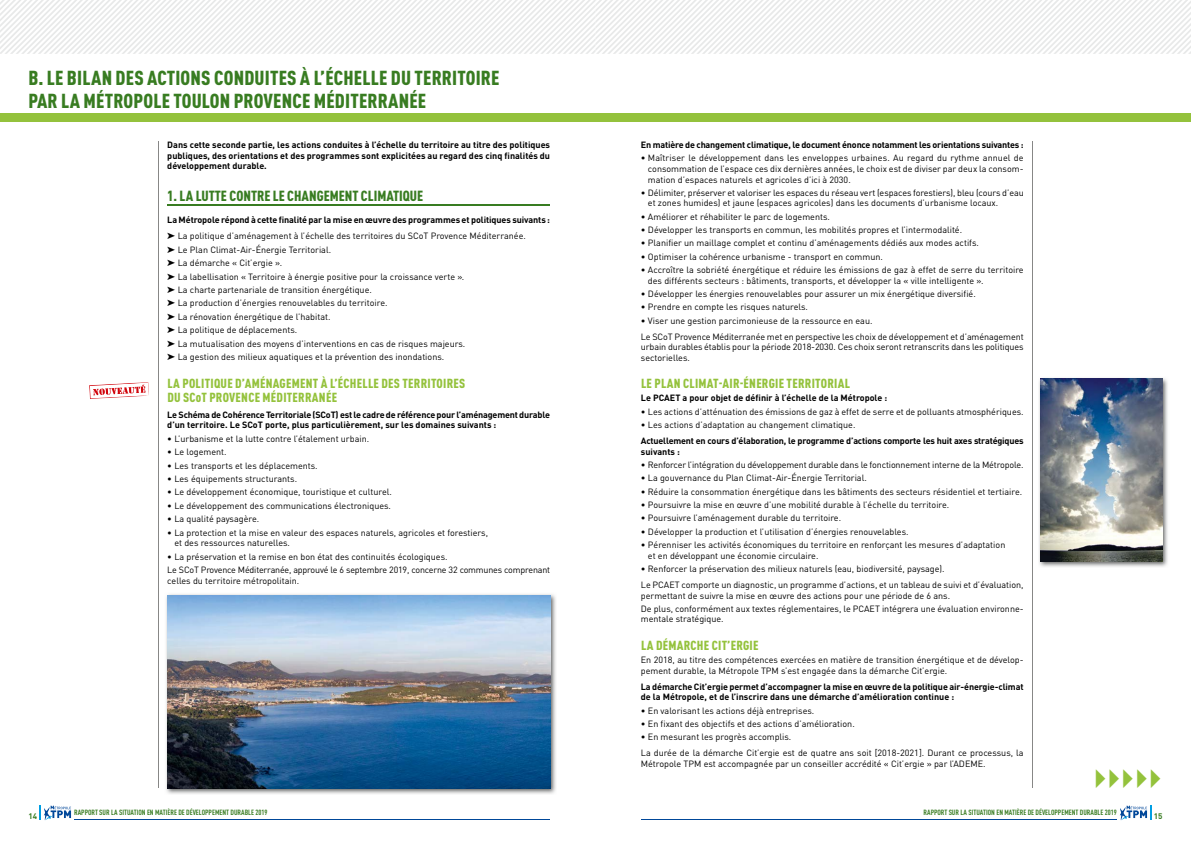
<style>
.page{position:relative;width:1191px;height:842px;background:#fff}
.page>*{position:absolute;margin:0;border:0;box-sizing:border-box;transform-origin:0 0}
.t1{font:900 condensed 20px/23px "DIN Pro";letter-spacing:.01em;color:#387c21}
.t2{font:900 condensed 14.5px "DIN Pro";color:#387c21}
.t3{font:900 condensed 13px/14.1px "DIN Pro";letter-spacing:.02em;color:#94c23c}
.t4{font:9px/13.4px "DIN Pro";color:#000}
.t5{font:700 9px/10.6px "DIN Pro";letter-spacing:-.01em;color:#000}
.t6{font:9px/13.4px "DIN Pro";letter-spacing:-.02em;color:#000}
.t7{font:700 8px "DIN Pro";color:#387c21}
.t8{font:700 condensed 7.5px "DIN Pro";color:#387c21}
</style>
<div class="page">
<hr style="left:641px;top:819px;width:475px;height:1px;background:#004799">
<svg style="left:1119px;top:805px;width:32px;height:15px"></svg>
<div style="left:595px;top:113px;width:596px;height:9px;background:#94c23c"></div>
<hr style="left:1032px;top:142px;width:1px;height:646px;background:#878786">
<hr style="left:75px;top:819px;width:475px;height:1px;background:#004799">
<svg style="left:39px;top:805px;width:32px;height:15px"></svg>
<div style="left:0;top:113px;width:595px;height:9px;background:#94c23c"></div>
<hr style="left:158px;top:142px;width:1px;height:646px;background:#878786">
<svg style="left:0;top:0;width:1191px;height:54px"></svg>
<hr style="left:167px;top:205px;width:383px;height:1px;background:#387c21">
<svg style="left:89px;top:382px;width:60px;height:17px"></svg>
<img style="left:166px;top:594px;width:390px;height:200px">
<img style="left:167px;top:595px;width:383px;height:193px">
<img style="left:1039px;top:378px;width:129px;height:189px">
<img style="left:1040px;top:379px;width:122px;height:182px">
<h1 class="t1" style="left:29px;top:64px;width:472px">B. LE BILAN DES ACTIONS CONDUITES À L’ÉCHELLE DU TERRITOIRE<br>PAR LA MÉTROPOLE TOULON PROVENCE MÉDITERRANÉE</h1>
<p class="t5" style="left:167px;top:139px;width:384px;text-align:justify">Dans cette seconde partie, les actions conduites à l’échelle du territoire au titre des politiques publiques, des orientations et des programmes sont explicitées au regard des cinq finalités du développement durable.</p>
<h2 class="t2" style="left:167px;top:185px;width:257px">1. LA LUTTE CONTRE LE CHANGEMENT CLIMATIQUE</h2>
<p class="t5" style="left:167px;top:213px;width:384px">La Métropole répond à cette finalité par la mise en œuvre des programmes et politiques suivants :</p>
<p class="t4" style="left:178px;top:228px;width:349px">La politique d’aménagement à l’échelle des territoires du SCoT Provence Méditerranée.<br>Le Plan Climat-Air-Énergie Territorial.<br>La démarche « Cit’ergie ».<br>La labellisation « Territoire à énergie positive pour la croissance verte ».<br>La charte partenariale de transition énergétique.<br>La production d’énergies renouvelables du territoire.<br>La rénovation énergétique de l’habitat.<br>La politique de déplacements.<br>La mutualisation des moyens d’interventions en cas de risques majeurs.<br>La gestion des milieux aquatiques et la prévention des inondations.</p>
<h3 class="t3" style="left:167px;top:375px;width:299px">LA POLITIQUE D’AMÉNAGEMENT À L’ÉCHELLE DES TERRITOIRES<br>DU SCoT PROVENCE MÉDITERRANÉE</h3>
<p class="t5" style="left:167px;top:408px;width:384px">Le Schéma de Cohérence Territoriale (SCoT) est le cadre de référence pour l’aménagement durable d’un territoire. Le SCoT porte, plus particulièrement, sur les domaines suivants :</p>
<p class="t4" style="left:167px;top:431px;width:203px">• L’urbanisme et la lutte contre l’étalement urbain.</p>
<p class="t4" style="left:167px;top:444px;width:61px">• Le logement.</p>
<p class="t4" style="left:167px;top:458px;width:152px">• Les transports et les déplacements.</p>
<p class="t4" style="left:167px;top:471px;width:131px">• Les équipements structurants.</p>
<p class="t4" style="left:167px;top:485px;width:226px">• Le développement économique, touristique et culturel.</p>
<p class="t4" style="left:167px;top:498px;width:225px">• Le développement des communications électroniques.</p>
<p class="t4" style="left:167px;top:511px;width:93px">• La qualité paysagère.</p>
<p class="t4" style="left:174px;top:526px;width:315px;line-height:10.6px;text-indent:-7px">• La protection et la mise en valeur des espaces naturels, agricoles et forestiers, et des ressources naturelles.</p>
<p class="t6" style="left:167px;top:549px;width:384px">• La préservation et la remise en bon état des continuités écologiques.<br>Le SCoT Provence Méditerranée, approuvé le 6 septembre 2019, concerne 32 communes comprenant</p>
<p class="t4" style="left:167px;top:573px;width:133px">celles du territoire métropolitain.</p>
<p class="t7" style="left:28px;top:810px;width:10px">14</p>
<p class="t8" style="left:74px;top:807px;width:195px">RAPPORT SUR LA SITUATION EN MATIÈRE DE DÉVELOPPEMENT DURABLE 2019</p>
<p class="t5" style="left:641px;top:139px;width:384px">En matière de changement climatique, le document énonce notamment les orientations suivantes :</p>
<p class="t4" style="left:648px;top:152px;width:377px;line-height:10.5px;text-align:justify;text-indent:-7px">• Maîtriser le développement dans les enveloppes urbaines. Au regard du rythme annuel de consommation de l’espace ces dix dernières années, le choix est de diviser par deux la consom&shy;mation d’espaces naturels et agricoles d’ici à 2030.</p>
<p class="t4" style="left:648px;top:186px;width:377px;line-height:10.5px;text-indent:-7px">• Délimiter, préserver et valoriser les espaces du réseau vert (espaces forestiers), bleu (cours d’eau et zones humides) et jaune (espaces agricoles) dans les documents d’urbanisme locaux.</p>
<p class="t4" style="left:641px;top:209px;width:191px">• Améliorer et réhabiliter le parc de logements.</p>
<p class="t4" style="left:641px;top:222px;width:323px">• Développer les transports en commun, les mobilités propres et l’intermodalité.</p>
<p class="t4" style="left:641px;top:236px;width:339px">• Planifier un maillage complet et continu d’aménagements dédiés aux modes actifs.</p>
<p class="t4" style="left:641px;top:249px;width:244px">• Optimiser la cohérence urbanisme - transport en commun.</p>
<p class="t4" style="left:648px;top:264px;width:377px;line-height:10.5px;text-indent:-7px">• Accroître la sobriété énergétique et réduire les émissions de gaz à effet de serre du territoire des différents secteurs : bâtiments, transports, et développer la « ville intelligente ».</p>
<p class="t4" style="left:641px;top:286px;width:336px">• Développer les énergies renouvelables pour assurer un mix énergétique diversifié.</p>
<p class="t4" style="left:641px;top:299px;width:169px">• Prendre en compte les risques naturels.</p>
<p class="t4" style="left:641px;top:311px;width:384px;line-height:16.2px">• Viser une gestion parcimonieuse de la ressource en eau.<br>Le SCoT Provence Méditerranée met en perspective les choix de développement et d’aménagement</p>
<p class="t4" style="left:641px;top:341px;width:384px;line-height:10.5px">urbain durables établis pour la période 2018-2030. Ces choix seront retranscrits dans les politiques sectorielles.</p>
<h3 class="t3" style="left:641px;top:375px;width:210px">LE PLAN CLIMAT-AIR-ÉNERGIE TERRITORIAL</h3>
<p class="t5" style="left:641px;top:392px;width:248px">Le PCAET a pour objet de définir à l’échelle de la Métropole :</p>
<p class="t4" style="left:641px;top:404px;width:384px">• Les actions d’atténuation des émissions de gaz à effet de serre et de polluants atmosphériques.</p>
<p class="t4" style="left:641px;top:417px;width:216px">• Les actions d’adaptation au changement climatique.</p>
<p class="t5" style="left:641px;top:435px;width:384px">Actuellement en cours d’élaboration, le programme d’actions comporte les huit axes stratégiques suivants :</p>
<p class="t4" style="left:641px;top:457px;width:384px">• Renforcer l’intégration du développement durable dans le fonctionnement interne de la Métropole.</p>
<p class="t4" style="left:641px;top:471px;width:227px">• La gouvernance du Plan Climat-Air-Énergie Territorial.</p>
<p class="t4" style="left:641px;top:484px;width:383px">• Réduire la consommation énergétique dans les bâtiments des secteurs résidentiel et tertiaire.</p>
<p class="t4" style="left:641px;top:497px;width:310px">• Poursuivre la mise en œuvre d’une mobilité durable à l’échelle du territoire.</p>
<p class="t4" style="left:641px;top:511px;width:202px">• Poursuivre l’aménagement durable du territoire.</p>
<p class="t4" style="left:641px;top:524px;width:269px">• Développer la production et l’utilisation d’énergies renouvelables.</p>
<p class="t4" style="left:648px;top:539px;width:359px;line-height:10.5px;text-indent:-7px">• Pérenniser les activités économiques du territoire en renforçant les mesures d’adaptation et en développant une économie circulaire.</p>
<p class="t4" style="left:641px;top:560px;width:384px;line-height:16.2px">• Renforcer la préservation des milieux naturels (eau, biodiversité, paysage).<br>Le PCAET comporte un diagnostic, un programme d’actions, et un tableau de suivi et d’évaluation,</p>
<p class="t4" style="left:641px;top:588px;width:384px">permettant de suivre la mise en œuvre des actions pour une période de 6 ans.<br>De plus, conformément aux textes réglementaires, le PCAET intégrera une évaluation environne-</p>
<p class="t4" style="left:641px;top:612px;width:84px">mentale stratégique.</p>
<h3 class="t3" style="left:641px;top:637px;width:119px">LA DÉMARCHE CIT’ERGIE</h3>
<p class="t4" style="left:641px;top:654px;width:384px;line-height:10.5px">En 2018, au titre des compétences exercées en matière de transition énergétique et de dévelop&shy;pement durable, la Métropole TPM s’est engagée dans la démarche Cit’ergie.</p>
<p class="t5" style="left:641px;top:680px;width:384px">La démarche Cit’ergie permet d’accompagner la mise en œuvre de la politique air-énergie-climat de la Métropole, et de l’inscrire dans une démarche d’amélioration continue :</p>
<p class="t4" style="left:641px;top:703px;width:175px">• En valorisant les actions déjà entreprises.</p>
<p class="t4" style="left:641px;top:716px;width:215px">• En fixant des objectifs et des actions d’amélioration.</p>
<p class="t4" style="left:641px;top:728px;width:384px;line-height:16.2px">• En mesurant les progrès accomplis.<br>La durée de la démarche Cit’ergie est de quatre ans soit [2018-2021]. Durant ce processus, la</p>
<p class="t4" style="left:641px;top:756px;width:346px">Métropole TPM est accompagnée par un conseiller accrédité « Cit’ergie » par l’ADEME.</p>
<p class="t8" style="left:923px;top:807px;width:195px">RAPPORT SUR LA SITUATION EN MATIÈRE DE DÉVELOPPEMENT DURABLE 2019</p>
<p class="t7" style="left:1154px;top:810px;width:10px">15</p>
</div>
